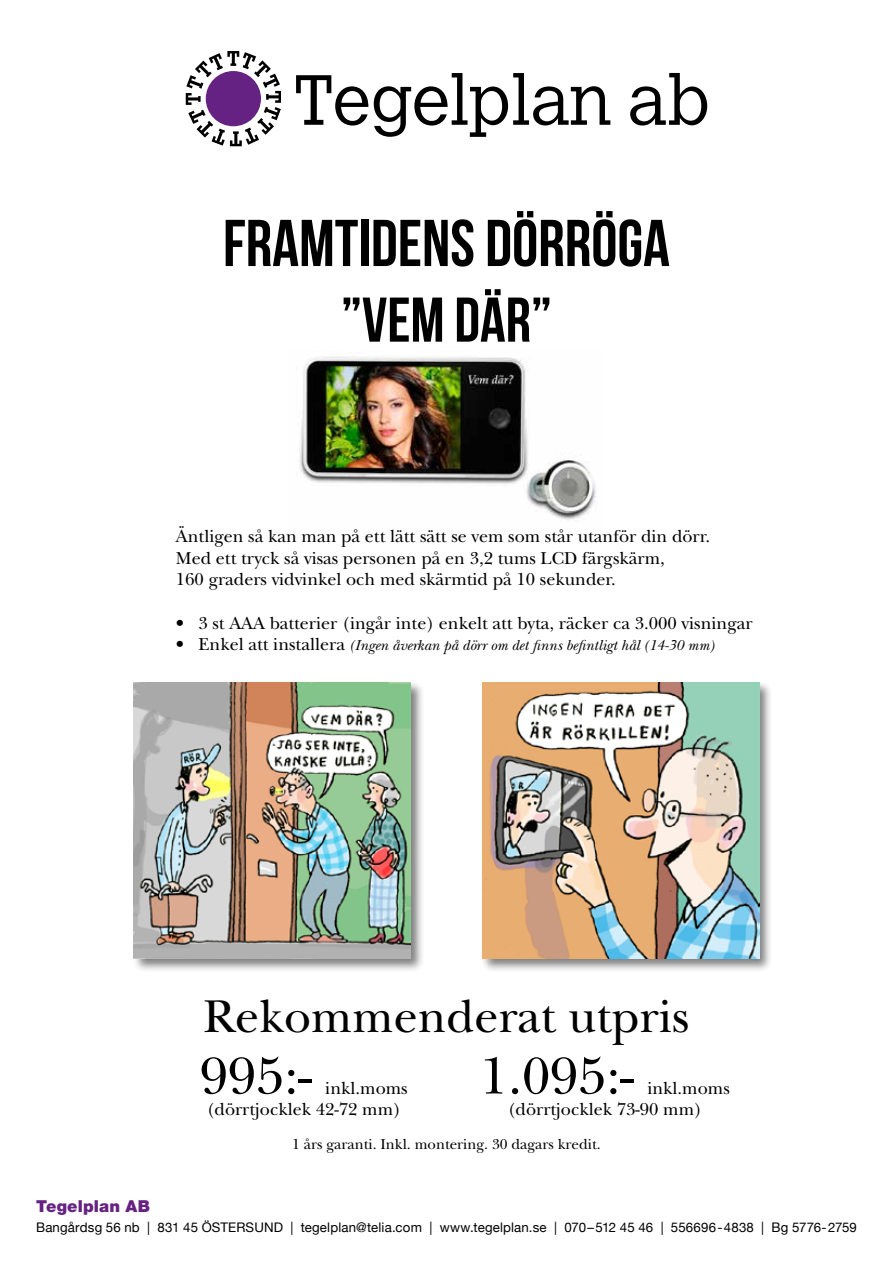
<style>
.page{position:relative;width:893px;height:1263px;background:#fff}
.page>*{position:absolute;margin:0;border:0;box-sizing:border-box;transform-origin:0 0}
.t1{font:66px "Bebas Neue";color:#000}
.t2{font:63px "Bebas Neue";color:#000}
.t3{font:54px "New Baskerville";color:#000}
.t4{font:48px "New Baskerville";color:#000}
.t5{font:18px/21.6px "New Baskerville";color:#000}
.t6{font:900 16.5px "Helvetica Neue";letter-spacing:.01em;color:#652282}
.t7{font:italic 15px "New Baskerville";color:#000}
.t8{font:15px "New Baskerville";color:#000}
.t9{font:13.2px "Helvetica Neue";letter-spacing:.01em;color:#000}
.s1{font-style:normal;font-size:18px}
</style>
<div class="page">
<svg style="left:296px;top:75px;width:72px;height:51px"></svg>
<svg style="left:374px;top:73px;width:236px;height:64px"></svg>
<svg style="left:186px;top:51px;width:95px;height:95px"></svg>
<div style="left:206px;top:71px;width:55px;height:55px;background:#652282;border-radius:50%"></div>
<svg style="left:630px;top:73px;width:77px;height:53px"></svg>
<div style="left:132px;top:680px;width:292px;height:293px;background:#000;opacity:.5"></div>
<img style="left:134px;top:682px;width:276px;height:277px">
<div style="left:480px;top:680px;width:293px;height:293px;background:#000;opacity:.5"></div>
<img style="left:483px;top:682px;width:276px;height:277px">
<img style="left:299px;top:356px;width:298px;height:164px">
<h1 class="t1" style="left:223px;top:207px;width:448px">FRAMTIDENS DÖRRÖGA</h1>
<h2 class="t2" style="left:341px;top:285px;width:212px">”VEM DÄR”</h2>
<p class="t5" style="left:176px;top:526px;width:536px">Äntligen så kan man på ett lätt sätt se vem som står utanför din dörr.<br>Med ett tryck så visas personen på en 3,2 tums LCD färgskärm,<br>160 graders vidvinkel och med skärmtid på 10 sekunder.</p>
<p class="t5" style="left:176px;top:612px;width:578px">• 3 st AAA batterier (ingår inte) enkelt att byta, räcker ca 3.000 visningar</p>
<p class="t7" style="left:176px;top:637px;width:540px"><span class="s1">• Enkel att installera</span> (Ingen åverkan på dörr om det finns befintligt hål (14-30 mm)</p>
<h3 class="t4" style="left:204px;top:989px;width:487px">Rekommenderat utpris</h3>
<h3 class="t3" style="left:200px;top:1044px;width:113px">995:-</h3>
<p class="t5" style="left:207px;top:1077px;width:203px;text-indent:119px">inkl.moms (dörrtjocklek 42-72 mm)</p>
<h3 class="t3" style="left:480px;top:1044px;width:155px">1.095:-</h3>
<p class="t5" style="left:508px;top:1077px;width:224px;text-indent:140px">inkl.moms (dörrtjocklek 73-90 mm)</p>
<p class="t8" style="left:292px;top:1135px;width:310px">1 års garanti. Inkl. montering. 30 dagars kredit.</p>
<p class="t6" style="left:36px;top:1196px;width:115px">Tegelplan AB</p>
<p class="t9" style="left:36px;top:1215px;width:822px">Bangårdsg 56 nb | 831 45 Östersund | tegelplan@telia.com | www.tegelplan.se | 070–512 45 46 | 556696-4838 | Bg 5776-2759</p>
</div>
